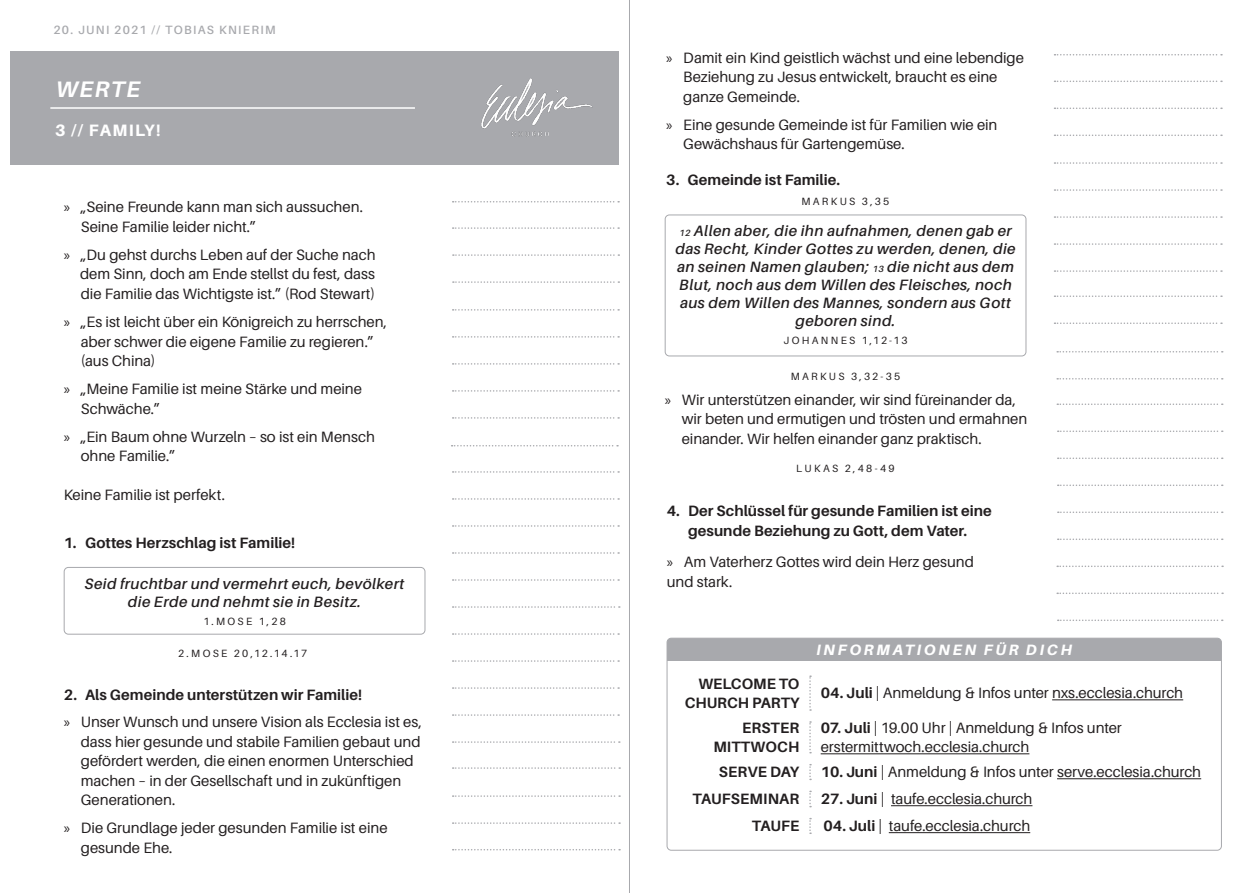
<style>
.page{position:relative;width:1259px;height:893px;background:#fff}
.page>*{position:absolute;margin:0;border:0;box-sizing:border-box;transform-origin:0 0}
.t1{font:italic 700 22.5px "Aileron";letter-spacing:.07em;color:#fff}
.t2{font:800 16.5px "Aileron";letter-spacing:.08em;color:#fff}
.t3{font:15px/19.5px "Aileron";letter-spacing:-.005em;color:#231f20}
.t4{font:italic 600 15px/18px "Aileron";letter-spacing:.03em;color:#231f20;text-align:center}
.t5{font:700 15px/19.5px "Aileron";color:#231f20;text-align:right}
.t6{font:italic 800 15px "Aileron";letter-spacing:.18em;color:#fff}
.t7{font:600 12px "Aileron";letter-spacing:.11em;color:#a8a9ad}
.t8{font:10.5px "Aileron";letter-spacing:.22em;color:#231f20}
.s1{font-family:"Myriad Pro"}
.s2{font-weight:700}
.s3{font-size:9px}
</style>
<div class="page">
<svg style="left:809px;top:675px;width:2px;height:36px"></svg>
<svg style="left:809px;top:721px;width:2px;height:32px"></svg>
<svg style="left:809px;top:764px;width:2px;height:16px"></svg>
<svg style="left:809px;top:791px;width:2px;height:16px"></svg>
<svg style="left:809px;top:818px;width:2px;height:16px"></svg>
<hr style="left:1052px;top:699px;width:131px;height:1px;background:#231f20">
<hr style="left:820px;top:753px;width:209px;height:1px;background:#231f20">
<hr style="left:1057px;top:778px;width:144px;height:1px;background:#231f20">
<hr style="left:891px;top:805px;width:141px;height:1px;background:#231f20">
<hr style="left:889px;top:832px;width:141px;height:1px;background:#231f20">
<div style="left:11px;top:51px;width:608px;height:113px;background:#a8a9ad"></div>
<img style="left:481px;top:78px;width:112px;height:59px">
<svg style="left:453px;top:471px;width:166px;height:2px"></svg>
<svg style="left:453px;top:336px;width:166px;height:2px"></svg>
<svg style="left:453px;top:309px;width:166px;height:2px"></svg>
<svg style="left:453px;top:525px;width:166px;height:2px"></svg>
<svg style="left:453px;top:390px;width:166px;height:2px"></svg>
<svg style="left:453px;top:579px;width:166px;height:2px"></svg>
<svg style="left:451px;top:445px;width:167px;height:1px"></svg>
<svg style="left:453px;top:633px;width:166px;height:2px"></svg>
<svg style="left:453px;top:687px;width:166px;height:2px"></svg>
<svg style="left:453px;top:741px;width:167px;height:2px"></svg>
<svg style="left:453px;top:767px;width:167px;height:2px"></svg>
<svg style="left:453px;top:795px;width:167px;height:2px"></svg>
<svg style="left:453px;top:822px;width:167px;height:2px"></svg>
<svg style="left:453px;top:849px;width:167px;height:1px"></svg>
<svg style="left:453px;top:498px;width:166px;height:2px"></svg>
<svg style="left:453px;top:363px;width:166px;height:2px"></svg>
<svg style="left:453px;top:552px;width:166px;height:2px"></svg>
<svg style="left:453px;top:417px;width:166px;height:2px"></svg>
<svg style="left:453px;top:606px;width:167px;height:2px"></svg>
<svg style="left:453px;top:660px;width:166px;height:2px"></svg>
<svg style="left:453px;top:714px;width:166px;height:2px"></svg>
<svg style="left:453px;top:281px;width:166px;height:2px"></svg>
<svg style="left:453px;top:254px;width:166px;height:2px"></svg>
<svg style="left:453px;top:227px;width:166px;height:2px"></svg>
<svg style="left:453px;top:201px;width:166px;height:2px"></svg>
<svg style="left:1054px;top:189px;width:168px;height:2px"></svg>
<svg style="left:1054px;top:295px;width:168px;height:2px"></svg>
<svg style="left:1054px;top:162px;width:168px;height:2px"></svg>
<svg style="left:1054px;top:243px;width:168px;height:2px"></svg>
<svg style="left:1054px;top:216px;width:168px;height:2px"></svg>
<svg style="left:1054px;top:270px;width:168px;height:2px"></svg>
<svg style="left:1054px;top:135px;width:168px;height:1px"></svg>
<svg style="left:1054px;top:108px;width:168px;height:1px"></svg>
<svg style="left:1054px;top:81px;width:168px;height:1px"></svg>
<svg style="left:1054px;top:54px;width:168px;height:2px"></svg>
<svg style="left:1057px;top:351px;width:165px;height:2px"></svg>
<svg style="left:1054px;top:322px;width:168px;height:2px"></svg>
<svg style="left:1057px;top:378px;width:165px;height:2px"></svg>
<svg style="left:1057px;top:403px;width:165px;height:2px"></svg>
<svg style="left:1057px;top:430px;width:165px;height:2px"></svg>
<svg style="left:1057px;top:538px;width:165px;height:2px"></svg>
<svg style="left:1057px;top:566px;width:166px;height:1px"></svg>
<svg style="left:1057px;top:593px;width:166px;height:1px"></svg>
<svg style="left:1057px;top:620px;width:165px;height:1px"></svg>
<svg style="left:1057px;top:511px;width:165px;height:2px"></svg>
<svg style="left:1057px;top:485px;width:165px;height:1px"></svg>
<svg style="left:1057px;top:458px;width:165px;height:1px"></svg>
<hr style="left:629px;top:0;width:1px;height:893px;background:#a8a9ad">
<hr style="left:50px;top:107px;width:365px;height:2px;background:#fff">
<div style="left:667px;top:638px;width:554px;height:23px;background:#a8a9ad"></div>
<div style="left:666px;top:638px;width:555px;height:213px;border:1px solid #a8a9ad;border-radius:4px"></div>
<div style="left:64px;top:567px;width:361px;height:68px;border:1px solid #a8a9ad;border-radius:4px"></div>
<div style="left:665px;top:215px;width:361px;height:141px;border:1px solid #a8a9ad;border-radius:4px"></div>
<p class="t7" style="left:54px;top:23px;width:223px">20. JUNI 2021 // TOBIAS KNIERIM</p>
<h1 class="t1" style="left:56px;top:77px;width:86px">WERTE</h1>
<p class="t2" style="left:55px;top:120px;width:107px">3 // FAMILY!</p>
<p class="t3" style="left:81px;top:198px;width:284px;text-indent:-17px"><span class="s1">»</span> „Seine Freunde kann man sich aussuchen.<br>Seine Familie leider nicht.”</p>
<p class="t3" style="left:80px;top:245px;width:297px;text-align:justify;text-indent:-16px"><span class="s1">»</span> „Du gehst durchs Leben auf der Suche nach dem Sinn, doch am Ende stellst du fest, dass die Familie das Wichtigste ist.” (Rod Stewart)</p>
<p class="t3" style="left:81px;top:312px;width:308px;text-indent:-17px"><span class="s1">»</span> „Es ist leicht über ein Königreich zu herrschen, aber schwer die eigene Familie zu regieren.” (aus China)</p>
<p class="t3" style="left:81px;top:379px;width:283px;text-indent:-17px"><span class="s1">»</span> „Meine Familie ist meine Stärke und meine<br>Schwäche.”</p>
<p class="t3" style="left:81px;top:427px;width:296px;text-indent:-17px"><span class="s1">»</span> „Ein Baum ohne Wurzeln – so ist ein Mensch ohne Familie.”</p>
<p class="t3" style="left:64px;top:485px;width:163px">Keine Familie ist perfekt.</p>
<p class="t5" style="left:64px;top:533px;width:233px">1. Gottes Herzschlag ist Familie!</p>
<p class="t4" style="left:85px;top:574px;width:321px">Seid fruchtbar und vermehrt euch, bevölkert die Erde und nehmt sie in Besitz.</p>
<p class="t8" style="left:203px;top:615px;width:84px">1.MOSE 1,28</p>
<p class="t8" style="left:178px;top:648px;width:131px">2.MOSE 20,12.14.17</p>
<p class="t3" style="left:64px;top:682px;width:360px;line-height:27px"><span class="s2">2. Als Gemeinde unterstützen wir Familie!<br></span><span class="s1">»</span> Unser Wunsch und unsere Vision als Ecclesia ist es,</p>
<p class="t3" style="left:81px;top:732px;width:341px">dass hier gesunde und stabile Familien gebaut und gefördert werden, die einen enormen Unterschied machen – in der Gesellschaft und in zukünftigen Generationen.</p>
<p class="t3" style="left:81px;top:818px;width:308px;text-indent:-17px"><span class="s1">»</span> Die Grundlage jeder gesunden Familie ist eine gesunde Ehe.</p>
<p class="t3" style="left:683px;top:48px;width:342px;text-indent:-17px"><span class="s1">»</span> Damit ein Kind geistlich wächst und eine lebendige<br>Beziehung zu Jesus entwickelt, braucht es eine ganze Gemeinde.</p>
<p class="t3" style="left:683px;top:115px;width:316px;text-indent:-17px"><span class="s1">»</span> Eine gesunde Gemeinde ist für Familien wie ein<br>Gewächshaus für Gartengemüse.</p>
<p class="t5" style="left:666px;top:170px;width:175px">3. Gemeinde ist Familie.</p>
<p class="t4" style="left:675px;top:222px;width:342px"><span class="s3">12</span> Allen aber, die ihn aufnahmen, denen gab er das Recht, Kinder Gottes zu werden, denen, die an seinen Namen glauben; <span class="s3">13</span> die nicht aus dem Blut, noch aus dem Willen des Fleisches, noch aus dem Willen des Mannes, sondern aus Gott geboren sind.</p>
<p class="t8" style="left:783px;top:335px;width:125px">JOHANNES 1,12-13</p>
<p class="t8" style="left:801px;top:195px;width:89px">MARKUS 3,35</p>
<p class="t8" style="left:790px;top:370px;width:111px">MARKUS 3,32-35</p>
<p class="t3" style="left:682px;top:390px;width:347px;text-indent:-17px"><span class="s1">»</span> Wir unterstützen einander, wir sind füreinander da, wir beten und ermutigen und trösten und ermahnen einander. Wir helfen einander ganz praktisch.</p>
<p class="t8" style="left:796px;top:463px;width:100px">LUKAS 2,48-49</p>
<p class="t5" style="left:667px;top:501px;width:327px;text-align:center">4. Der Schlüssel für gesunde Familien ist eine gesunde Beziehung zu Gott, dem Vater.</p>
<p class="t3" style="left:667px;top:552px;width:309px"><span class="s1">»</span> Am Vaterherz Gottes wird dein Herz gesund und stark.</p>
<p class="t6" style="left:816px;top:642px;width:257px">INFORMATIONEN FÜR DICH</p>
<p class="t5" style="left:685px;top:674px;width:116px">WELCOME TO<br>CHURCH PARTY</p>
<p class="t3" style="left:820px;top:683px;width:364px"><span class="s2">04. Juli</span> | Anmeldung &amp; Infos unter nxs.ecclesia.church</p>
<p class="t5" style="left:713px;top:718px;width:87px">ERSTER<br>MITTWOCH</p>
<p class="t3" style="left:820px;top:718px;width:303px"><span class="s2">07. Juli</span> | 19.00 Uhr | Anmeldung &amp; Infos unter erstermittwoch.ecclesia.church</p>
<p class="t5" style="left:719px;top:762px;width:82px">SERVE DAY</p>
<p class="t3" style="left:820px;top:762px;width:382px"><span class="s2">10. Juni</span> | Anmeldung &amp; Infos unter serve.ecclesia.church</p>
<p class="t5" style="left:692px;top:789px;width:108px">TAUFSEMINAR</p>
<p class="t3" style="left:820px;top:789px;width:213px"><span class="s2">27. Juni</span> | taufe.ecclesia.church</p>
<p class="t5" style="left:752px;top:816px;width:49px">TAUFE</p>
<p class="t3" style="left:823px;top:816px;width:208px"><span class="s2">04. Juli</span> | taufe.ecclesia.church</p>
</div>
